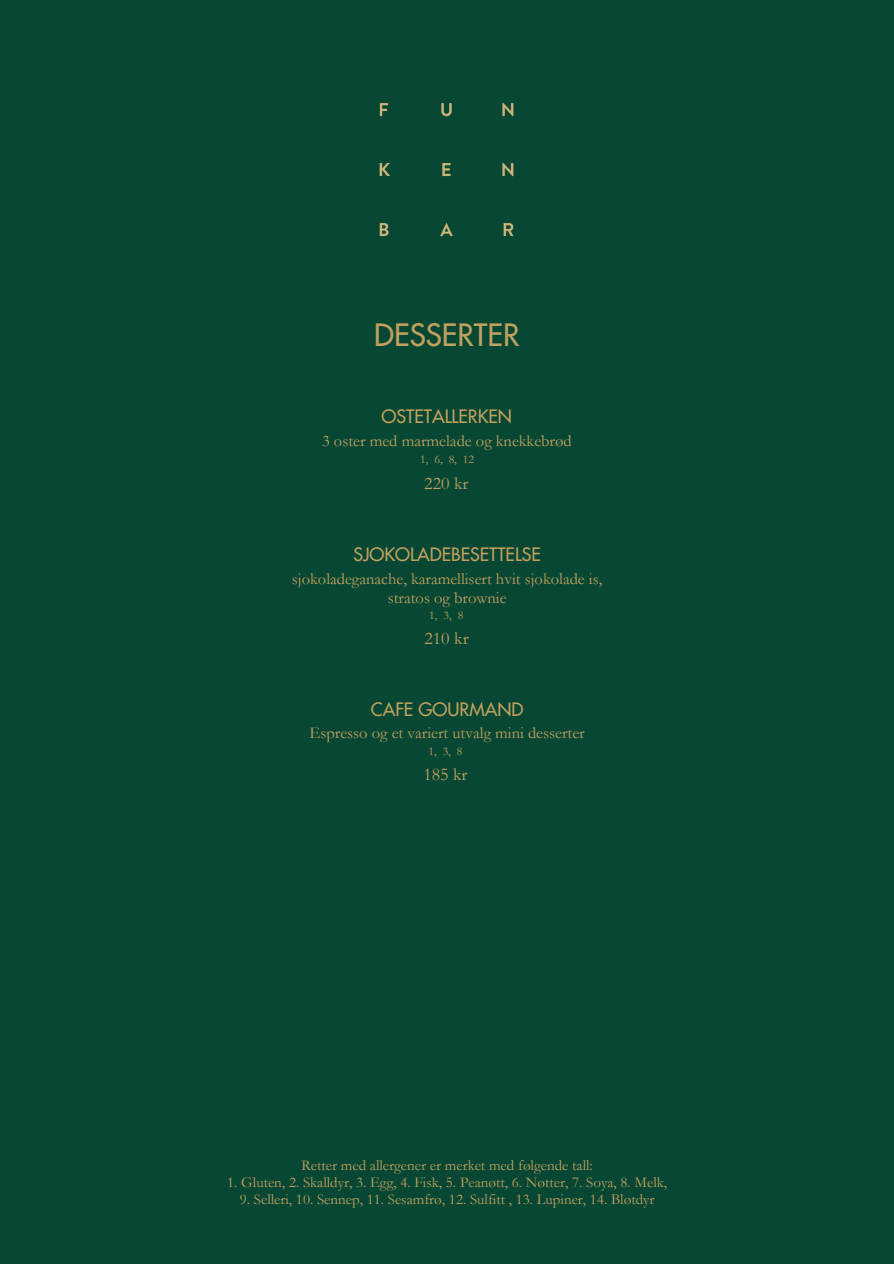
<style>
.page{position:relative;width:894px;height:1264px;background:#fff}
.page>*{position:absolute;margin:0;border:0;box-sizing:border-box;transform-origin:0 0}
.t1{font:30px "Futura";color:#c1a15d}
.t2{font:18px "Futura";color:#c1a15d}
.t3{font:18px "Garamond";color:#c1a15d}
.t4{font:16.5px/19.2px "Garamond";color:#c1a15d;text-align:center}
.t5{font:15px "Garamond";color:#c1a15d}
.t6{font:12px "Garamond";color:#c1a15d}
</style>
<div class="page">
<div style="left:0;top:0;width:893px;height:1263px;background:#084734"></div>
<img style="left:379px;top:102px;width:135px;height:135px">
<p class="t1" style="left:374px;top:320px;width:147px">DESSERTER</p>
<h3 class="t2" style="left:381px;top:407px;width:132px">OSTETALLERKEN</h3>
<h3 class="t4" style="left:322px;top:431px;width:251px">3 oster med marmelade og knekkebrød</h3>
<h3 class="t6" style="left:420px;top:452px;width:55px">1, 6, 8, 12</h3>
<p class="t3" style="left:424px;top:473px;width:46px">220 kr</p>
<h2 class="t2" style="left:353px;top:545px;width:189px">SJOKOLADEBESETTELSE</h2>
<h2 class="t4" style="left:292px;top:569px;width:312px">sjokoladeganache, karamellisert hvit sjokolade is, stratos og brownie</h2>
<h3 class="t6" style="left:429px;top:608px;width:36px">1, 3, 8</h3>
<h3 class="t3" style="left:424px;top:628px;width:46px">210 kr</h3>
<p class="t2" style="left:371px;top:700px;width:154px">CAFE GOURMAND</p>
<h2 class="t4" style="left:309px;top:724px;width:276px">Espresso og et variert utvalg mini desserter</h2>
<h3 class="t6" style="left:428px;top:744px;width:36px">1, 3, 8</h3>
<p class="t3" style="left:423px;top:764px;width:46px">185 kr</p>
<h4 class="t5" style="left:301px;top:1157px;width:293px">Retter med allergener er merket med følgende tall:</h4>
<h4 class="t5" style="left:227px;top:1174px;width:441px">1. Gluten, 2. Skalldyr, 3. Egg, 4. Fisk, 5. Peanøtt, 6. Nøtter, 7. Soya, 8. Melk,</h4>
<h4 class="t5" style="left:240px;top:1191px;width:416px">9. Selleri, 10. Sennep, 11. Sesamfrø, 12. Sulfitt , 13. Lupiner, 14. Bløtdyr</h4>
</div>
